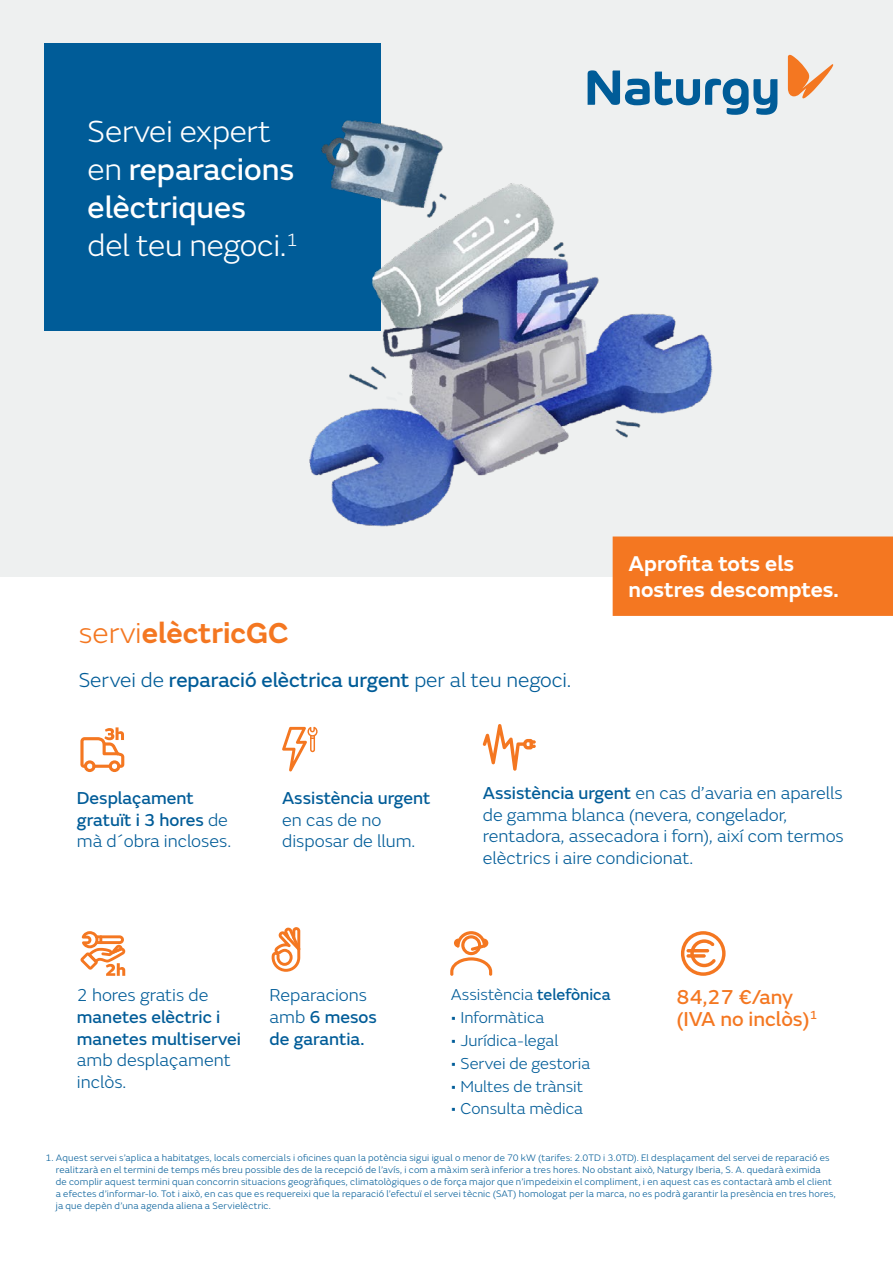
<style>
.page{position:relative;width:893px;height:1263px;background:#fff}
.page>*{position:absolute;margin:0;border:0;box-sizing:border-box;transform-origin:0 0}
.t1{font:300 31.8px "FS Emeric";letter-spacing:-.01em;color:#fff}
.t2{font:31.8px/38.1px "FS Emeric Core";color:#fff}
.t3{font:600 30.15px "FS Emeric";color:#f47721}
.t4{font:600 22.35px/25.3px "FS Emeric";color:#fff}
.t5{font:21px "FS Emeric Core";letter-spacing:-.005em;color:#005c98}
.t6{font:21px/22.5px "FS Emeric Core";color:#f47721}
.t7{font:300 18px/21.6px "FS Emeric";color:#005c98}
.t8{font:18px/21.6px "FS Emeric Core";color:#005c98}
.t9{font:300 16.5px "FS Emeric";color:#005c98}
.t10{font:300 9.75px/12px "FS Emeric";letter-spacing:.02em;color:#005c98}
.s1{font-family:"FS Emeric";font-weight:300}
.s2{font-weight:300}
.s3{font-family:"FS Emeric Core";font-weight:400}
</style>
<div class="page">
<svg style="left:483px;top:724px;width:53px;height:47px"></svg>
<div style="left:0;top:0;width:893px;height:576px;background:#eef0f0"></div>
<div style="left:44px;top:43px;width:337px;height:288px;background:#005c98"></div>
<svg style="left:788px;top:55px;width:45px;height:40px"></svg>
<svg style="left:588px;top:70px;width:189px;height:25px"></svg>
<div style="left:613px;top:537px;width:279px;height:78px;background:#f47721"></div>
<div style="left:613px;top:536px;width:280px;height:80px;border:2px solid #f47721"></div>
<img style="left:309px;top:95px;width:554px;height:455px">
<svg style="left:450px;top:931px;width:42px;height:45px"></svg>
<svg style="left:282px;top:727px;width:36px;height:44px"></svg>
<svg style="left:80px;top:727px;width:44px;height:45px"></svg>
<svg style="left:80px;top:931px;width:45px;height:45px"></svg>
<svg style="left:271px;top:927px;width:29px;height:45px"></svg>
<svg style="left:681px;top:931px;width:45px;height:45px"></svg>
<hr style="left:686px;top:949px;width:23px;height:3px;background:#f47721;border-radius:2px">
<svg style="left:686px;top:954px;width:20px;height:4px"></svg>
<h1 class="t1" style="left:88px;top:109px;width:185px">Servei expert</h1>
<h1 class="t2" style="left:88px;top:148px;width:208px"><span class="s1">en</span> reparacions elèctriques</h1>
<h1 class="t1" style="left:88px;top:224px;width:211px">del teu negoci.<sup>1</sup></h1>
<h2 class="t3" style="left:79px;top:609px;width:212px"><span class="s2">servi</span>elèctricGC</h2>
<h3 class="t5" style="left:79px;top:665px;width:494px"><span class="s1">Servei de</span> reparació elèctrica urgent <span class="s1">per al teu negoci.</span></h3>
<h3 class="t4" style="left:629px;top:550px;width:212px">Aprofita tots els nostres descomptes.</h3>
<h3 class="t8" style="left:77px;top:786px;width:153px">Desplaçament gratuït i 3 hores <span class="s1">de</span></h3>
<h3 class="t7" style="left:77px;top:830px;width:156px">mà d´obra incloses.</h3>
<h3 class="t8" style="left:282px;top:786px;width:150px">Assistència urgent</h3>
<h3 class="t7" style="left:282px;top:808px;width:135px">en cas de no disposar de llum.</h3>
<h3 class="t7" style="left:483px;top:781px;width:363px"><span class="s3">Assistència urgent</span> en cas d’avaria en aparells de gamma blanca (nevera, congelador, rentadora, assecadora i forn), així com termos elèctrics i aire condicionat.</h3>
<h3 class="t7" style="left:77px;top:984px;width:133px">2 hores gratis de</h3>
<h3 class="t8" style="left:77px;top:1005px;width:166px">manetes elèctric i manetes multiservei</h3>
<h3 class="t7" style="left:77px;top:1049px;width:155px">amb desplaçament inclòs.</h3>
<h3 class="t7" style="left:270px;top:984px;width:99px">Reparacions</h3>
<h3 class="t8" style="left:270px;top:1005px;width:109px"><span class="s1">amb</span> 6 mesos de garantia.</h3>
<h3 class="t9" style="left:451px;top:984px;width:161px">Assistència <span class="s3">telefònica</span></h3>
<h3 class="t9" style="left:451px;top:1006px;width:95px">• Informàtica</h3>
<h3 class="t9" style="left:451px;top:1029px;width:109px">• Jurídica-legal</h3>
<h3 class="t9" style="left:451px;top:1052px;width:141px">• Servei de gestoria</h3>
<h3 class="t9" style="left:451px;top:1075px;width:134px">• Multes de trànsit</h3>
<h3 class="t9" style="left:451px;top:1098px;width:134px">• Consulta mèdica</h3>
<h3 class="t6" style="left:677px;top:984px;width:142px">84,27 €/any (IVA no inclòs)<sup>1</sup></h3>
<p class="t10" style="left:56px;top:1151px;width:781px;text-indent:-10px">1. Aquest servei s’aplica a habitatges, locals comercials i oficines quan la potència sigui igual o menor de 70 kW (tarifes: 2.0TD i 3.0TD). El desplaçament del servei de reparació es realitzarà en el termini de temps més breu possible des de la recepció de l’avís, i com a màxim serà inferior a tres hores. No obstant això, Naturgy Iberia, S. A. quedarà eximida<br>de complir aquest termini quan concorrin situacions geogràfiques, climatològiques o de força major que n’impedeixin el compliment, i en aquest cas es contactarà amb el client a efectes d’informar-lo. Tot i això, en cas que es requereixi que la reparació l’efectuï el servei tècnic (SAT) homologat per la marca, no es podrà garantir la presència en tres hores, ja que depèn d’una agenda aliena a Servielèctric.</p>
</div>
